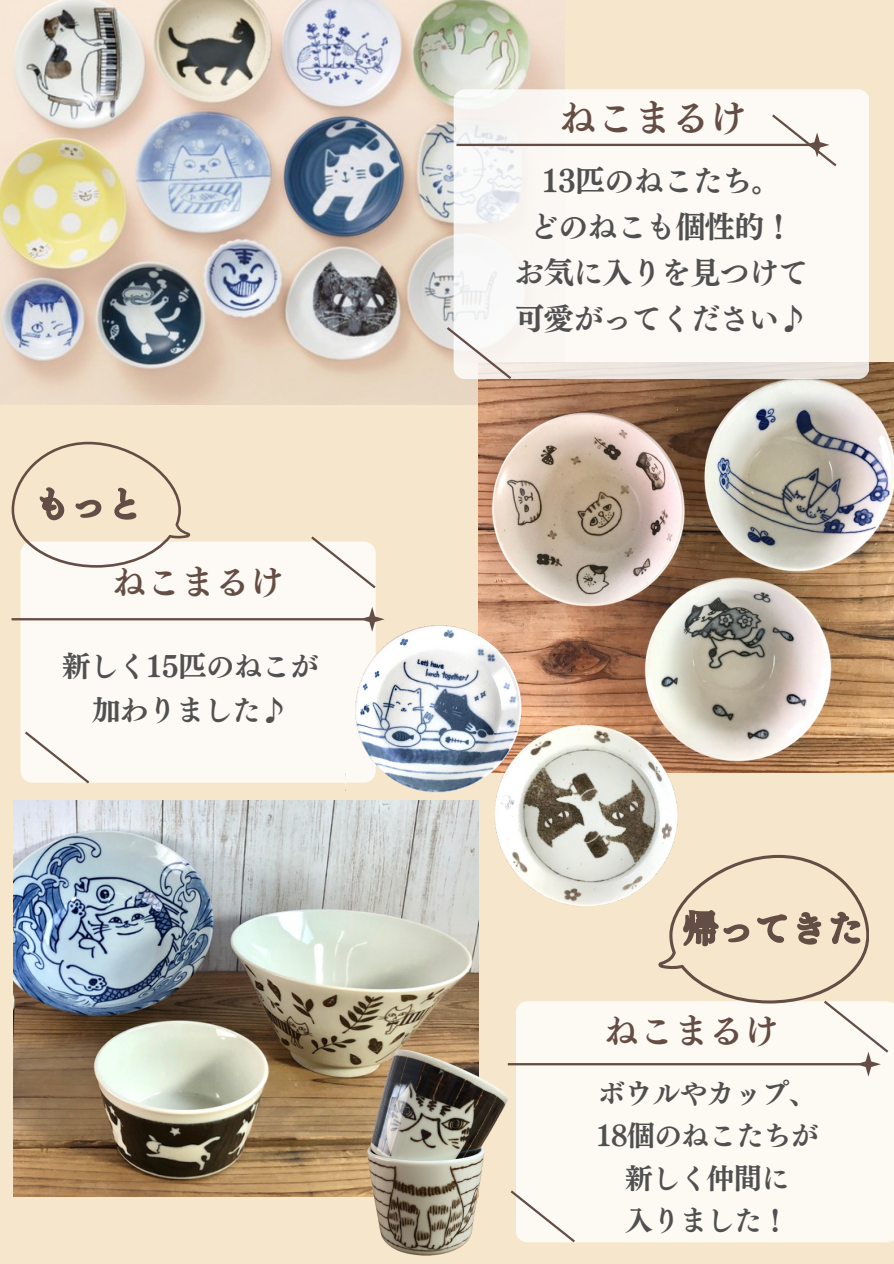
<style>
.page{position:relative;width:894px;height:1264px;background:#fff}
.page>*{position:absolute;margin:0;border:0;box-sizing:border-box;transform-origin:0 0}
.t1{font:37.5px "Canva Telop Min Pro N E";color:#644d44}
.t2{font:34.8px "Canva Telop Min Pro N E";color:#644d44}
.t3{font:34.35px "Canva Telop Min Pro N E";color:#644d44}
.t4{font:30.3px "Canva Telop Min Pro N E";letter-spacing:-.035em;color:#505050}
.t5{font:28.95px "Canva Telop Min Pro N E";letter-spacing:-.035em;color:#505050}
.t6{font:28.2px "Canva Telop Min Pro N E";letter-spacing:-.035em;color:#505050}
</style>
<div class="page">
<div style="left:0;top:0;width:893px;height:1263px;background:#f6e7cc"></div>
<img style="left:13px;top:800px;width:465px;height:396px">
<img style="left:0;top:0;width:564px;height:404px">
<img style="left:478px;top:362px;width:415px;height:410px">
<div style="left:21px;top:541px;width:354px;height:241px;background:#fdfaf5;border-radius:12px"></div>
<svg style="left:12px;top:607px;width:364px;height:24px"></svg>
<svg style="left:308px;top:536px;width:68px;height:54px"></svg>
<svg style="left:22px;top:731px;width:70px;height:53px"></svg>
<div style="left:561px;top:1002px;width:332px;height:240px;background:#fdfaf4"></div>
<svg style="left:561px;top:1188px;width:16px;height:55px"></svg>
<svg style="left:453px;top:89px;width:415px;height:290px;background:#faf7f3"></svg>
<svg style="left:456px;top:112px;width:382px;height:57px;background:#f3efeb"></svg>
<svg style="left:444px;top:325px;width:69px;height:56px;background:#ece5df"></svg>
<img style="left:345px;top:612px;width:222px;height:181px">
<img style="left:300px;top:1030px;width:261px;height:226px">
<img style="left:478px;top:696px;width:209px;height:254px">
<svg style="left:12px;top:442px;width:178px;height:125px"></svg>
<svg style="left:507px;top:854px;width:383px;height:222px"></svg>
<p class="t3" style="left:112px;top:565px;width:173px">ねこまるけ</p>
<p class="t5" style="left:62px;top:651px;width:258px">新しく15匹のねこが</p>
<p class="t5" style="left:92px;top:695px;width:198px">加わりました♪</p>
<p class="t1" style="left:559px;top:99px;width:189px">ねこまるけ</p>
<p class="t4" style="left:541px;top:165px;width:241px">13匹のねこたち。</p>
<p class="t4" style="left:528px;top:211px;width:266px">どのねこも個性的！</p>
<p class="t4" style="left:514px;top:258px;width:296px">お気に入りを見つけて</p>
<p class="t4" style="left:514px;top:304px;width:296px">可愛がってください♪</p>
<p class="t2" style="left:604px;top:1013px;width:176px">ねこまるけ</p>
<p class="t6" style="left:597px;top:1078px;width:220px">ボウルやカップ、</p>
<p class="t6" style="left:595px;top:1121px;width:224px">18個のねこたちが</p>
<p class="t6" style="left:624px;top:1163px;width:166px">新しく仲間に</p>
<p class="t6" style="left:624px;top:1206px;width:166px">入りました！</p>
</div>
